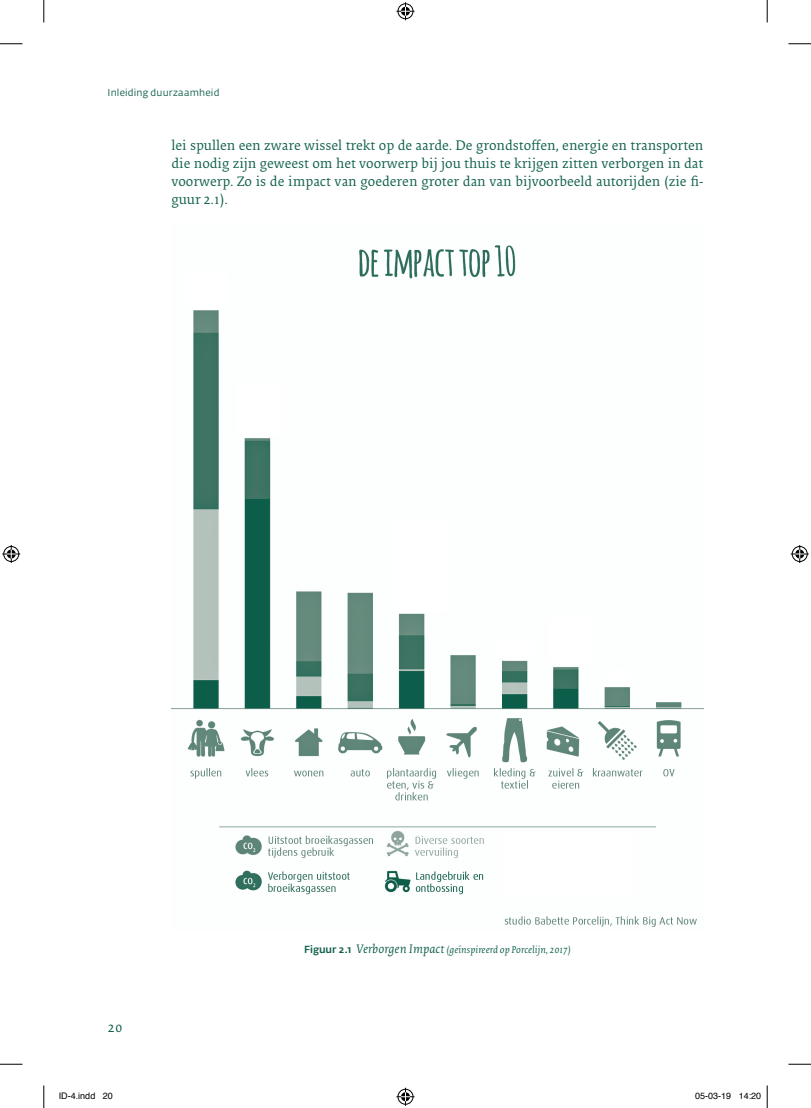
<style>
.page{position:relative;width:811px;height:1108px;background:#fff}
.page>*{position:absolute;margin:0;border:0;box-sizing:border-box;transform-origin:0 0}
.t1{font:14.25px/18px "Collis";color:#0d5e4a;text-align:justify}
.t2{font:italic 10.2px "Collis";color:#0d5e4a}
.t3{font:9.75px "Fedra Sans Alt Pro";letter-spacing:.02em;color:#0d5e4a}
.t4{font:9px "Helvetica";color:#000}
.s1{font-family:"Fedra Sans Alt Pro";font-weight:500;font-style:normal}
.s2{font-size:12.75px}
</style>
<div class="page">
<img style="left:171px;top:245px;width:532px;height:682px">
<svg style="left:0;top:44px;width:22px;height:1px"></svg>
<svg style="left:788px;top:44px;width:22px;height:1px"></svg>
<svg style="left:0;top:1064px;width:22px;height:1px"></svg>
<svg style="left:788px;top:1064px;width:22px;height:1px"></svg>
<svg style="left:44px;top:0;width:1px;height:22px"></svg>
<svg style="left:44px;top:1085px;width:1px;height:23px"></svg>
<svg style="left:766px;top:0;width:1px;height:22px"></svg>
<svg style="left:396px;top:2px;width:18px;height:18px"></svg>
<svg style="left:396px;top:1088px;width:18px;height:18px"></svg>
<svg style="left:2px;top:545px;width:18px;height:18px"></svg>
<svg style="left:790px;top:545px;width:18px;height:18px"></svg>
<svg style="left:766px;top:1085px;width:1px;height:23px"></svg>
<p class="t3" style="left:108px;top:87px;width:113px">Inleiding duurzaamheid</p>
<p class="t1" style="left:171px;top:138px;width:533px">lei spullen een zware wissel trekt op de aarde. De grondstoffen, energie en transporten die nodig zijn geweest om het voorwerp bij jou thuis te krijgen zitten verborgen in dat voorwerp. Zo is de impact van goederen groter dan van bijvoorbeeld autorijden (zie fi&shy;guur 2.1).</p>
<p class="t1" style="left:108px;top:1020px;width:16px">20</p>
<p class="t2" style="left:304px;top:943px;width:268px"><span class="s1">Figuur 2.1</span> <span class="s2">Verborgen Impact</span> (geïnspireerd op Porcelijn, 2017)</p>
<p class="t4" style="left:59px;top:1089px;width:56px">ID-4.indd 20</p>
<p class="t4" style="left:695px;top:1089px;width:68px">05-03-19 14:20</p>
</div>
